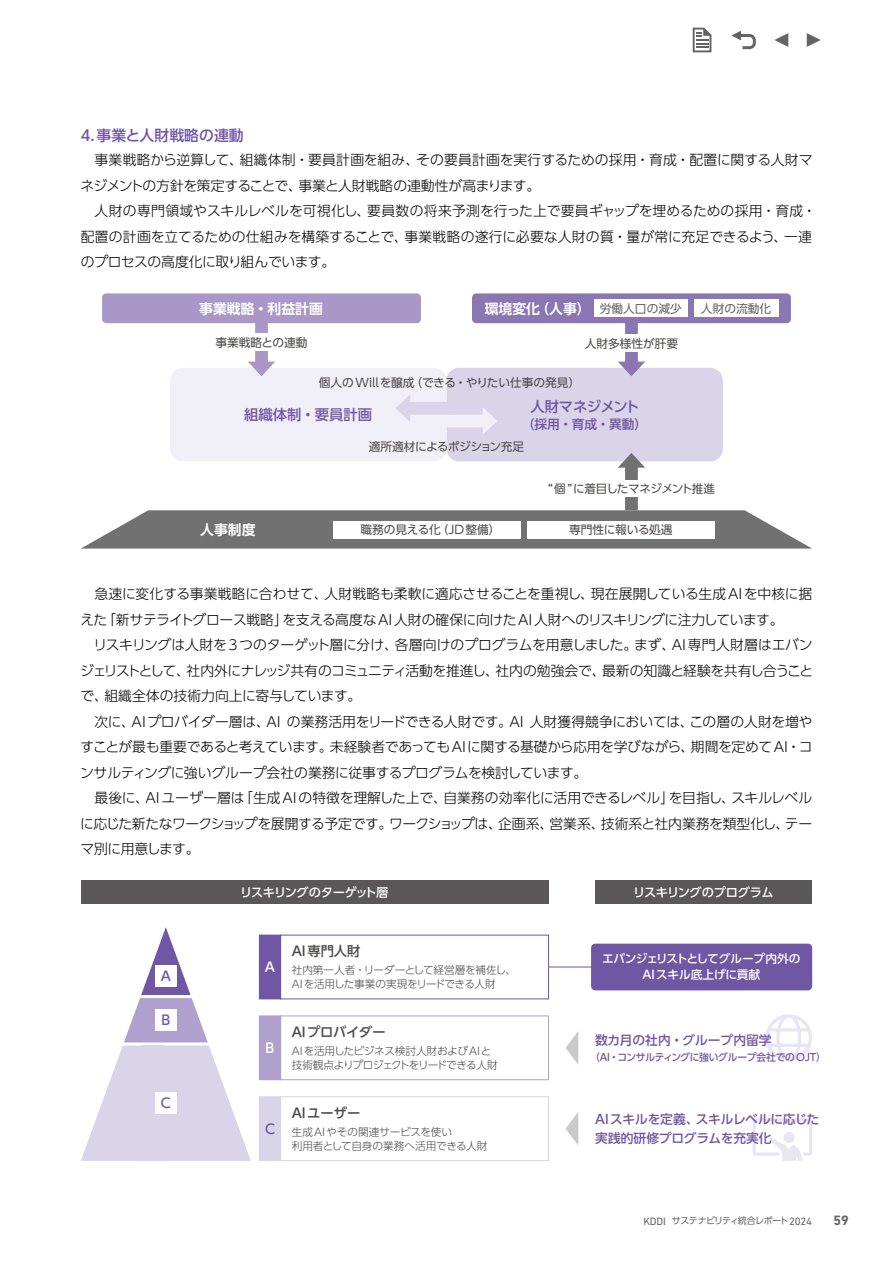
<style>
.page{position:relative;width:893px;height:1263px;background:#fff}
.page>*{position:absolute;margin:0;border:0;box-sizing:border-box;transform-origin:0 0}
.t1{font:500 14.85px "UD Shin Go Pr 6 N";color:#7057a3}
.t2{font:500 14.4px "UD Shin Go Pr 6 N";color:#7057a3}
.t3{font:500 14.4px "UD Shin Go Pr 6 N";letter-spacing:-.04em;color:#7057a3}
.t4{font:300 13.8px/25.5px "UD Shin Go Pr 6 N";letter-spacing:-.01em;color:#000}
.t5{font:700 13.8px "UD Shin Go Pr 6 N De";color:#fff}
.t6{font:700 13.8px "DIN Next LT Pro";color:#656464}
.t7{font:500 13.35px "UD Shin Go Pr 6 N";color:#4c4948}
.t8{font:500 13.35px "UD Shin Go Pr 6 N";color:#7057a3}
.t9{font:500 13.35px "UD Shin Go Pr 6 N";color:#fff}
.t10{font:500 12.75px/18.1px "UD Shin Go Pr 6 N";letter-spacing:-.005em;color:#7057a3}
.t11{font:500 12.15px "UD Shin Go Pr 6 N";letter-spacing:-.045em;color:#fff}
.t12{font:11.7px "UD Shin Go Pr 6 N";color:#4c4948}
.t13{font:500 11.7px/15.9px "UD Shin Go Pr 6 N";letter-spacing:-.02em;color:#fff;text-align:center}
.t14{font:11.7px "UD Shin Go Pr 6 N";letter-spacing:-.035em;color:#4c4948}
.t15{font:11.7px "UD Shin Go Pr 6 N";color:#656464}
.t16{font:11.55px "UD Shin Go Pr 6 N";letter-spacing:-.055em;color:#4c4948}
.t17{font:300 10.65px/13.8px "UD Shin Go Pr 6 N";letter-spacing:-.02em;color:#4c4948}
.t18{font:300 10.65px/13.8px "UD Shin Go Pr 6 N";letter-spacing:-.04em;color:#4c4948}
.t19{font:300 10.65px/13.8px "UD Shin Go Pr 6 N";color:#4c4948}
.t20{font:500 10.05px "UD Shin Go Pr 6 N";letter-spacing:-.03em;color:#7057a3}
.t21{font:9px "UD Shin Go Pr 6 N";letter-spacing:-.075em;color:#656464}
.s1{font-family:"UD Shin Go Pr 6 N";font-weight:400;font-size:11.7px;color:#656464}
.s2{font-family:"DIN Next LT Pro";font-size:10.8px}
</style>
<div class="page">
<svg style="left:753px;top:1118px;width:59px;height:43px"></svg>
<svg style="left:765px;top:1014px;width:47px;height:47px"></svg>
<svg style="left:81px;top:510px;width:731px;height:39px;background:#888787"></svg>
<div style="left:334px;top:521px;width:187px;height:17px;background:#fff"></div>
<div style="left:527px;top:521px;width:187px;height:17px;background:#fff"></div>
<div style="left:446px;top:368px;width:277px;height:93px;background:#dad4e9;border-radius:13px"></div>
<div style="left:625px;top:319px;width:13px;height:48px;background:#8b76b4"></div>
<svg style="left:618px;top:362px;width:27px;height:14px"></svg>
<div style="left:514px;top:335px;width:234px;height:17px;background:#fff"></div>
<div style="left:472px;top:293px;width:319px;height:30px;background:#8b76b4;border-radius:4px"></div>
<div style="left:594px;top:300px;width:94px;height:17px;background:#fff"></div>
<div style="left:694px;top:300px;width:84px;height:17px;background:#fff"></div>
<div style="left:170px;top:368px;width:276px;height:93px;background:#f1eff7;border-radius:13px"></div>
<div style="left:102px;top:293px;width:319px;height:30px;background:#a897c7;border-radius:4px"></div>
<div style="left:255px;top:319px;width:13px;height:48px;background:#a897c7"></div>
<svg style="left:248px;top:362px;width:27px;height:14px"></svg>
<div style="left:196px;top:334px;width:131px;height:17px;background:#fff"></div>
<div style="left:438px;top:415px;width:50px;height:12px;background:#f1eff7"></div>
<svg style="left:483px;top:408px;width:14px;height:26px"></svg>
<div style="left:405px;top:402px;width:50px;height:13px;background:#dad4e9"></div>
<svg style="left:396px;top:395px;width:14px;height:26px"></svg>
<div style="left:625px;top:462px;width:13px;height:48px;background:#727171"></div>
<svg style="left:618px;top:453px;width:27px;height:15px"></svg>
<div style="left:514px;top:480px;width:234px;height:17px;background:#fff"></div>
<div style="left:81px;top:880px;width:468px;height:24px;background:#595757"></div>
<div style="left:595px;top:880px;width:217px;height:24px;background:#595757"></div>
<div style="left:259px;top:1016px;width:22px;height:64px;background:#afa0cd"></div>
<div style="left:280px;top:1015px;width:269px;height:65px;border:1px solid #afa0cd"></div>
<div style="left:259px;top:1097px;width:22px;height:63px;background:#dad4e9"></div>
<div style="left:259px;top:1096px;width:22px;height:65px;border:1px solid #dad4e9"></div>
<div style="left:280px;top:1096px;width:269px;height:65px;border:1px solid #dad4e9"></div>
<svg style="left:81px;top:927px;width:170px;height:234px"></svg>
<div style="left:155px;top:965px;width:21px;height:21px;background:#fff"></div>
<div style="left:155px;top:1010px;width:21px;height:21px;background:#fff"></div>
<div style="left:155px;top:1092px;width:21px;height:22px;background:#fff"></div>
<svg style="left:566px;top:1031px;width:12px;height:33px"></svg>
<svg style="left:566px;top:1112px;width:12px;height:33px"></svg>
<div style="left:259px;top:935px;width:22px;height:64px;background:#7057a3"></div>
<hr style="left:549px;top:966px;width:46px;height:1px;background:#7057a3">
<div style="left:591px;top:944px;width:221px;height:46px;background:#7057a3;border-radius:4px"></div>
<svg style="left:692px;top:27px;width:20px;height:26px"></svg>
<svg style="left:731px;top:31px;width:25px;height:19px"></svg>
<svg style="left:774px;top:33px;width:14px;height:14px"></svg>
<svg style="left:807px;top:33px;width:14px;height:14px"></svg>
<p class="t1" style="left:81px;top:123px;width:165px">4.事業と人財戦略の連動</p>
<p class="t4" style="left:81px;top:147px;width:733px;text-indent:14px">事業戦略から逆算して、組織体制・要員計画を組み、その要員計画を実行するための採用・育成・配置に関する人財マネジメントの方針を策定することで、事業と人財戦略の連動性が高まります。</p>
<p class="t4" style="left:81px;top:198px;width:737px;text-indent:14px">人財の専門領域やスキルレベルを可視化し、要員数の将来予測を行った上で要員ギャップを埋めるための採用・育成・配置の計画を立てるための仕組みを構築することで、事業戦略の遂行に必要な人財の質・量が常に充足できるよう、一連のプロセスの高度化に取り組んでいます。</p>
<p class="t5" style="left:199px;top:297px;width:125px">事業戦略・利益計画</p>
<p class="t12" style="left:215px;top:333px;width:94px">事業戦略との連動</p>
<p class="t5" style="left:485px;top:297px;width:198px">環境変化（人事） <span class="s1">労働人口の減少</span></p>
<p class="t15" style="left:701px;top:299px;width:72px">人財の流動化</p>
<p class="t12" style="left:585px;top:334px;width:95px">人財多様性が肝要</p>
<p class="t12" style="left:319px;top:373px;width:263px">個人のWillを醸成（できる・やりたい仕事の発見）</p>
<p class="t2" style="left:244px;top:403px;width:130px">組織体制・要員計画</p>
<p class="t3" style="left:530px;top:394px;width:111px">人財マネジメント</p>
<p class="t10" style="left:522px;top:414px;width:127px">（採用・育成・異動）</p>
<p class="t14" style="left:369px;top:438px;width:157px">適所適材によるポジション充足</p>
<p class="t16" style="left:548px;top:479px;width:168px">“ 個 ”に着目したマネジメント推進</p>
<p class="t5" style="left:200px;top:518px;width:57px">人事制度</p>
<p class="t12" style="left:360px;top:520px;width:142px">職務の見える化（JD整備）</p>
<p class="t12" style="left:569px;top:520px;width:105px">専門性に報いる処遇</p>
<p class="t4" style="left:81px;top:580px;width:733px;text-indent:14px">急速に変化する事業戦略に合わせて、人財戦略も柔軟に適応させることを重視し、現在展開している生成AIを中核に据えた「新サテライトグロース戦略」を支える高度なAI人財の確保に向けたAI人財へのリスキリングに注力しています。</p>
<p class="t4" style="left:80px;top:631px;width:734px;text-align:justify;text-indent:13px">リスキリングは人財を3つのターゲット層に分け、各層向けのプログラムを用意しました。まず、AI専門人財層はエバンジェリストとして、社内外にナレッジ共有のコミュニティ活動を推進し、社内の勉強会で、最新の知識と経験を共有し合うことで、組織全体の技術力向上に寄与しています。</p>
<p class="t4" style="left:80px;top:708px;width:734px;text-align:justify;text-indent:14px">次に、AIプロバイダー層は、AI の業務活用をリードできる人財です。AI 人財獲得競争においては、この層の人財を増やすことが最も重要であると考えています。未経験者であってもAIに関する基礎から応用を学びながら、期間を定めてAI・コンサルティングに強いグループ会社の業務に従事するプログラムを検討しています。</p>
<p class="t4" style="left:80px;top:785px;width:733px;text-align:justify;text-indent:14px">最後に、AIユーザー層は「生成AIの特徴を理解した上で、自業務の効率化に活用できるレベル」を目指し、スキルレベルに応じた新たなワークショップを展開する予定です。ワークショップは、企画系、営業系、技術系と社内業務を類型化し、テーマ別に用意します。</p>
<p class="t8" style="left:161px;top:965px;width:12px">A</p>
<p class="t8" style="left:161px;top:1009px;width:10px">B</p>
<p class="t8" style="left:161px;top:1092px;width:11px">C</p>
<p class="t11" style="left:240px;top:882px;width:150px">リスキリングのターゲット層</p>
<p class="t11" style="left:633px;top:882px;width:142px">リスキリングのプログラム</p>
<p class="t9" style="left:265px;top:956px;width:12px">A</p>
<p class="t9" style="left:266px;top:1037px;width:10px">B</p>
<p class="t8" style="left:265px;top:1118px;width:11px">C</p>
<p class="t7" style="left:292px;top:940px;width:70px">AI専門人財</p>
<p class="t17" style="left:292px;top:963px;width:226px">社内第一人者・リーダーとして経営層を補佐し、<br>AIを活用した事業の実現をリードできる人財</p>
<p class="t13" style="left:602px;top:951px;width:200px">エバンジェリストとしてグループ内外の<br>AIスキル底上げに貢献</p>
<p class="t7" style="left:292px;top:1021px;width:95px">AIプロバイダー</p>
<p class="t18" style="left:292px;top:1044px;width:207px">AIを活用したビジネス検討人財およびAIと技術観点よりプロジェクトをリードできる人財</p>
<p class="t7" style="left:292px;top:1102px;width:70px">AIユーザー</p>
<p class="t19" style="left:292px;top:1124px;width:197px">生成AIやその関連サービスを使い<br>利用者として自身の業務へ活用できる人財</p>
<p class="t10" style="left:595px;top:1030px;width:178px">数カ月の社内・グループ内留学</p>
<p class="t20" style="left:590px;top:1049px;width:237px">（AI・コンサルティングに強いグループ会社でのOJT）</p>
<p class="t10" style="left:595px;top:1110px;width:225px">AIスキルを定義、スキルレベルに応じた実践的研修プログラムを充実化</p>
<p class="t21" style="left:643px;top:1213px;width:170px"><span class="s2">KDDI</span> サステナビリティ統合レポート<span class="s2">2024</span></p>
<p class="t6" style="left:833px;top:1212px;width:17px">59</p>
</div>
